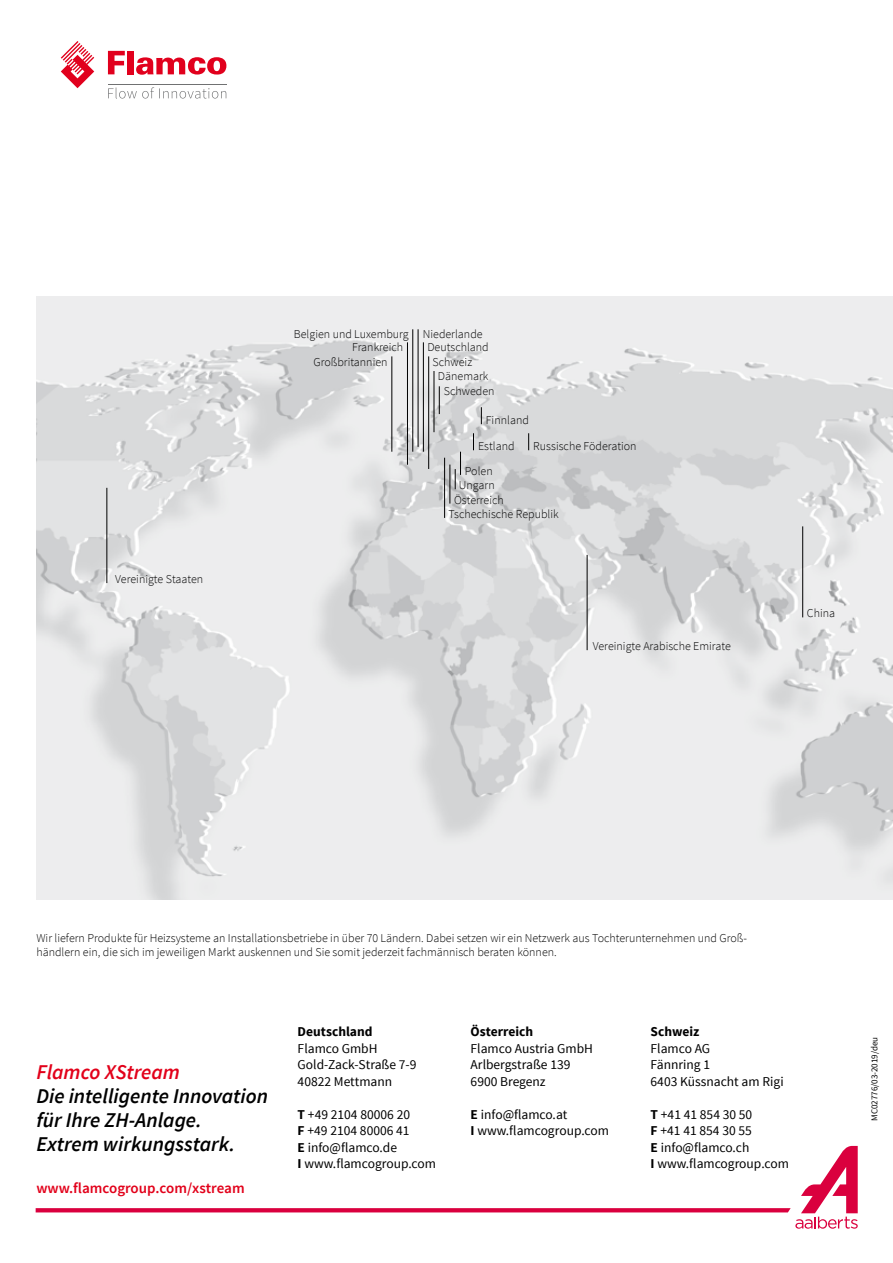
<style>
.page{position:relative;width:893px;height:1263px;background:#fff}
.page>*{position:absolute;margin:0;border:0;box-sizing:border-box;transform-origin:0 0}
.t1{font:italic 600 21px/24px "Source Sans Pro";color:#000}
.t2{font:italic 600 21px "Source Sans Pro";color:#e2001a}
.t3{font:600 15px "Source Sans Pro";color:#e2001a}
.t4{font:13.5px/16.5px "Source Sans Pro";color:#000}
.t5{font:700 13.5px "Source Sans Pro";color:#000}
.t6{font:300 12px/14.4px "Source Sans Pro";color:#000}
.t7{font:9px "Source Sans Pro";color:#000}
.s1{font-weight:700}
</style>
<div class="page">
<svg style="left:36px;top:1146px;width:822px;height:83px"></svg>
<img style="left:36px;top:296px;width:857px;height:604px">
<hr style="left:392px;top:356px;width:1px;height:96px;background:#000">
<hr style="left:407px;top:342px;width:1px;height:123px;background:#000">
<hr style="left:412px;top:329px;width:1px;height:123px;background:#000">
<hr style="left:418px;top:329px;width:1px;height:118px;background:#000">
<hr style="left:423px;top:342px;width:1px;height:110px;background:#000">
<hr style="left:428px;top:356px;width:1px;height:113px;background:#000">
<hr style="left:587px;top:555px;width:1px;height:95px;background:#000">
<hr style="left:802px;top:526px;width:1px;height:91px;background:#000">
<hr style="left:434px;top:371px;width:1px;height:61px;background:#000">
<svg style="left:528px;top:433px;width:1px;height:17px"></svg>
<hr style="left:450px;top:465px;width:1px;height:39px;background:#000">
<hr style="left:444px;top:458px;width:1px;height:60px;background:#000">
<svg style="left:439px;top:386px;width:1px;height:28px"></svg>
<svg style="left:473px;top:433px;width:1px;height:17px"></svg>
<svg style="left:481px;top:407px;width:1px;height:17px"></svg>
<svg style="left:455px;top:452px;width:6px;height:37px"></svg>
<hr style="left:107px;top:488px;width:1px;height:95px;background:#000">
<svg style="left:108px;top:51px;width:17px;height:23px"></svg>
<div style="left:127px;top:51px;width:6px;height:23px;background:#e1001d"></div>
<svg style="left:136px;top:57px;width:90px;height:18px"></svg>
<svg style="left:61px;top:41px;width:33px;height:47px"></svg>
<svg style="left:108px;top:87px;width:118px;height:12px"></svg>
<hr style="left:108px;top:84px;width:119px;height:1px;background:#707172">
<p class="t6" style="left:115px;top:572px;width:90px">Vereinigte Staaten</p>
<p class="t6" style="left:294px;top:327px;width:190px">Belgien und Luxemburg Niederlande</p>
<p class="t6" style="left:352px;top:340px;width:52px">Frankreich</p>
<p class="t6" style="left:427px;top:340px;width:63px">Deutschland</p>
<p class="t6" style="left:433px;top:355px;width:41px">Schweiz</p>
<p class="t6" style="left:438px;top:369px;width:52px">Dänemark</p>
<p class="t6" style="left:444px;top:384px;width:52px">Schweden</p>
<p class="t6" style="left:313px;top:355px;width:76px">Großbritannien</p>
<p class="t6" style="left:486px;top:413px;width:44px">Finnland</p>
<p class="t6" style="left:478px;top:439px;width:38px">Estland</p>
<p class="t6" style="left:465px;top:464px;width:29px">Polen</p>
<p class="t6" style="left:533px;top:439px;width:105px">Russische Föderation</p>
<p class="t6" style="left:459px;top:478px;width:37px">Ungarn</p>
<p class="t6" style="left:449px;top:492px;width:112px;text-indent:5px">Österreich<br>Tschechische Republik</p>
<p class="t6" style="left:593px;top:639px;width:140px">Vereinigte Arabische Emirate</p>
<p class="t6" style="left:807px;top:606px;width:30px">China</p>
<p class="t6" style="left:36px;top:930px;width:712px">Wir liefern Produkte für Heizsysteme an Installationsbetriebe in über 70 Ländern. Dabei setzen wir ein Netzwerk aus Tochterunternehmen und Groß&shy;händlern ein, die sich im jeweiligen Markt auskennen und Sie somit jederzeit fachmännisch beraten können.</p>
<h1 class="t2" style="left:36px;top:1059px;width:145px">Flamco XStream</h1>
<h1 class="t1" style="left:36px;top:1084px;width:233px">Die intelligente Innovation für Ihre ZH-Anlage.<br>Extrem wirkungsstark.</h1>
<p class="t3" style="left:36px;top:1179px;width:210px">www.flamcogroup.com/xstream</p>
<p class="t5" style="left:298px;top:1023px;width:76px">Deutschland</p>
<p class="t4" style="left:298px;top:1040px;width:120px">Flamco GmbH<br>Gold-Zack-Straße 7-9<br>40822 Mettmann</p>
<p class="t4" style="left:298px;top:1106px;width:140px"><span class="s1">T</span> +49 2104 80006 20<br><span class="s1">F</span> +49 2104 80006 41<br><span class="s1">E</span> info@flamco.de<br><span class="s1">I</span> www.flamcogroup.com</p>
<p class="t5" style="left:471px;top:1023px;width:64px">Österreich</p>
<p class="t4" style="left:471px;top:1040px;width:124px">Flamco Austria GmbH<br>Arlbergstraße 139<br>6900 Bregenz</p>
<p class="t4" style="left:471px;top:1106px;width:140px"><span class="s1">E</span> info@flamco.at<br><span class="s1">I</span> www.flamcogroup.com</p>
<p class="t5" style="left:651px;top:1023px;width:50px">Schweiz</p>
<p class="t4" style="left:651px;top:1040px;width:135px">Flamco AG<br>Fännring 1<br>6403 Küssnacht am Rigi</p>
<p class="t4" style="left:651px;top:1106px;width:140px"><span class="s1">T</span> +41 41 854 30 50<br><span class="s1">F</span> +41 41 854 30 55<br><span class="s1">E</span> info@flamco.ch<br><span class="s1">I</span> www.flamcogroup.com</p>
<p class="t7" style="left:869px;top:1121px;width:86px;rotate:-90deg">MC02776/03-2019/deu</p>
</div>
